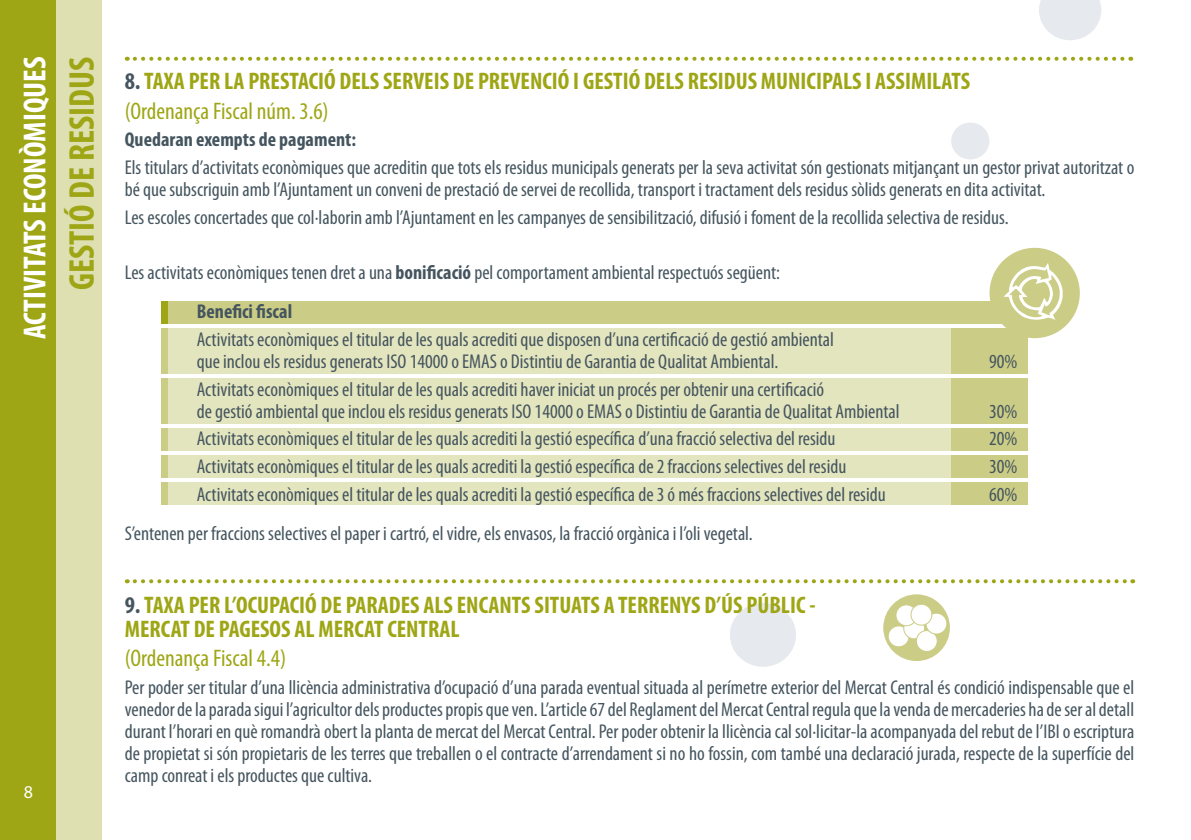
<style>
.page{position:relative;width:1191px;height:840px;background:#fff}
.page>*{position:absolute;margin:0;border:0;box-sizing:border-box;transform-origin:0 0}
.titul_gran{font:700 condensed 36px "Myriad Pro";color:#9ea615}
.titul_gran-2{font:700 condensed 32px "Myriad Pro";color:#fff}
.subtituls{font:700 condensed 24px "Myriad Pro";color:#9ea615}
.subtituls-2{font:condensed 24px "Myriad Pro";color:#9ea615}
.text{font:condensed 20px/22px "Myriad Pro";color:#45555f;text-align:justify}
.negreta{font:700 condensed 20px "Myriad Pro";color:#45555f}
.subtituls-3{font:18px "Myriad Pro";color:#fff}
.s1{color:#45555f}
.s2{font-weight:700}
</style>
<div class="page">
<svg style="left:1039px;top:0;width:62px;height:40px"></svg>
<div style="left:951px;top:122px;width:38px;height:37px;background:#e6e9ed;border-radius:50%"></div>
<div style="left:730px;top:602px;width:66px;height:64px;background:#e6e9ed;border-radius:50%"></div>
<div style="left:161px;top:300px;width:866px;height:23px;background:#cbcd86"></div>
<div style="left:161px;top:328px;width:866px;height:45px;background:#e3e5be"></div>
<div style="left:161px;top:378px;width:866px;height:45px;background:#e3e5be"></div>
<div style="left:161px;top:427px;width:866px;height:23px;background:#e3e5be"></div>
<div style="left:161px;top:455px;width:866px;height:22px;background:#e3e5be"></div>
<div style="left:161px;top:482px;width:866px;height:23px;background:#e3e5be"></div>
<div style="left:0;top:0;width:57px;height:839px;background:#9ea615"></div>
<div style="left:57px;top:0;width:45px;height:839px;background:#dee0b2"></div>
<div style="left:161px;top:300px;width:7px;height:23px;background:#9ea615"></div>
<div style="left:161px;top:328px;width:7px;height:45px;background:#cbcd86"></div>
<div style="left:161px;top:378px;width:7px;height:45px;background:#cbcd86"></div>
<div style="left:161px;top:427px;width:7px;height:23px;background:#cbcd86"></div>
<div style="left:161px;top:455px;width:7px;height:22px;background:#cbcd86"></div>
<div style="left:161px;top:482px;width:7px;height:23px;background:#cbcd86"></div>
<div style="left:951px;top:328px;width:76px;height:45px;background:#cbcd86"></div>
<div style="left:951px;top:378px;width:76px;height:45px;background:#cbcd86"></div>
<div style="left:951px;top:427px;width:76px;height:23px;background:#cbcd86"></div>
<div style="left:951px;top:455px;width:76px;height:22px;background:#cbcd86"></div>
<div style="left:951px;top:482px;width:76px;height:23px;background:#cbcd86"></div>
<svg style="left:135px;top:579px;width:998px;height:4px"></svg>
<svg style="left:135px;top:57px;width:996px;height:4px"></svg>
<div style="left:989px;top:248px;width:90px;height:90px;background:#cbcd86;border-radius:50%"></div>
<svg style="left:1003px;top:263px;width:59px;height:57px"></svg>
<div style="left:883px;top:594px;width:67px;height:66px;background:#cbcd86;border-radius:50%"></div>
<div style="left:888px;top:625px;width:21px;height:21px;background:#fff;border-radius:50%"></div>
<div style="left:887px;top:625px;width:22px;height:22px;border:1px solid #cbcd86;border-radius:50%"></div>
<div style="left:903px;top:617px;width:21px;height:21px;background:#fff;border-radius:50%"></div>
<div style="left:903px;top:617px;width:22px;height:22px;border:1px solid #cbcd86;border-radius:50%"></div>
<div style="left:916px;top:630px;width:21px;height:21px;background:#fff;border-radius:50%"></div>
<div style="left:916px;top:629px;width:21px;height:22px;border:1px solid #cbcd86;border-radius:50%"></div>
<div style="left:926px;top:612px;width:20px;height:21px;background:#fff;border-radius:50%"></div>
<div style="left:925px;top:612px;width:22px;height:22px;border:1px solid #cbcd86;border-radius:50%"></div>
<div style="left:896px;top:604px;width:21px;height:21px;background:#fff;border-radius:50%"></div>
<div style="left:895px;top:604px;width:22px;height:22px;border:1px solid #cbcd86;border-radius:50%"></div>
<div style="left:911px;top:604px;width:21px;height:20px;background:#fff;border-radius:50%"></div>
<div style="left:910px;top:603px;width:22px;height:22px;border:1px solid #cbcd86;border-radius:50%"></div>
<p class="titul_gran-2" style="left:15px;top:339px;width:284px;rotate:-90deg">ACTIVITATS ECONÒMIQUES</p>
<p class="titul_gran" style="left:59px;top:290px;width:235px;rotate:-90deg">GESTIÓ DE RESIDUS</p>
<p class="subtituls-3" style="left:24px;top:780px;width:11px">8</p>
<p class="subtituls" style="left:125px;top:66px;width:847px"><span class="s1">8.</span> TAXA PER LA PRESTACIÓ DELS SERVEIS DE PREVENCIÓ I GESTIÓ DELS RESIDUS MUNICIPALS I ASSIMILATS</p>
<p class="subtituls-2" style="left:125px;top:96px;width:205px">(Ordenança Fiscal núm. 3.6)</p>
<p class="negreta" style="left:125px;top:127px;width:233px">Quedaran exempts de pagament:</p>
<p class="text" style="left:125px;top:156px;width:1011px">Els titulars d’activitats econòmiques que acreditin que tots els residus municipals generats per la seva activitat són gestionats mitjançant un gestor privat autoritzat o bé que subscriguin amb l’Ajuntament un conveni de prestació de servei de recollida, transport i tractament dels residus sòlids generats en dita activitat.</p>
<p class="text" style="left:125px;top:206px;width:885px">Les escoles concertades que col·laborin amb l’Ajuntament en les campanyes de sensibilització, difusió i foment de la recollida selectiva de residus.</p>
<p class="text" style="left:125px;top:261px;width:657px">Les activitats econòmiques tenen dret a una <span class="s2">bonificació</span> pel comportament ambiental respectuós següent:</p>
<p class="negreta" style="left:197px;top:299px;width:97px">Benefici fiscal</p>
<p class="text" style="left:197px;top:328px;width:638px">Activitats econòmiques el titular de les quals acrediti que disposen d’una certificació de gestió ambiental</p>
<p class="text" style="left:197px;top:350px;width:583px">que inclou els residus generats ISO 14000 o EMAS o Distintiu de Garantia de Qualitat Ambiental.</p>
<p class="text" style="left:989px;top:350px;width:30px">90%</p>
<p class="text" style="left:197px;top:377px;width:629px">Activitats econòmiques el titular de les quals acrediti haver iniciat un procés per obtenir una certificació</p>
<p class="text" style="left:197px;top:399px;width:704px">de gestió ambiental que inclou els residus generats ISO 14000 o EMAS o Distintiu de Garantia de Qualitat Ambiental</p>
<p class="text" style="left:989px;top:399px;width:30px">30%</p>
<p class="text" style="left:197px;top:427px;width:640px">Activitats econòmiques el titular de les quals acrediti la gestió específica d’una fracció selectiva del residu</p>
<p class="text" style="left:989px;top:427px;width:30px">20%</p>
<p class="text" style="left:197px;top:455px;width:651px">Activitats econòmiques el titular de les quals acrediti la gestió específica de 2 fraccions selectives del residu</p>
<p class="text" style="left:989px;top:455px;width:30px">30%</p>
<p class="text" style="left:197px;top:482px;width:690px">Activitats econòmiques el titular de les quals acrediti la gestió específica de 3 ó més fraccions selectives del residu</p>
<p class="text" style="left:989px;top:482px;width:30px">60%</p>
<p class="text" style="left:125px;top:521px;width:629px">S’entenen per fraccions selectives el paper i cartró, el vidre, els envasos, la fracció orgànica i l’oli vegetal.</p>
<p class="subtituls" style="left:125px;top:589px;width:692px"><span class="s1">9.</span> TAXA PER L’OCUPACIÓ DE PARADES ALS ENCANTS SITUATS A TERRENYS D’ÚS PÚBLIC -</p>
<p class="subtituls" style="left:125px;top:613px;width:336px">MERCAT DE PAGESOS AL MERCAT CENTRAL</p>
<p class="subtituls-2" style="left:125px;top:643px;width:163px">(Ordenança Fiscal 4.4)</p>
<p class="text" style="left:125px;top:675px;width:1011px">Per poder ser titular d’una llicència administrativa d’ocupació d’una parada eventual situada al perímetre exterior del Mercat Central és condició indispensable que el venedor de la parada sigui l’agricultor dels productes propis que ven. L’article 67 del Reglament del Mercat Central regula que la venda de mercaderies ha de ser al detall durant l’horari en què romandrà obert la planta de mercat del Mercat Central. Per poder obtenir la llicència cal sol·licitar-la acompanyada del rebut de l’IBI o escriptura de propietat si són propietaris de les terres que treballen o el contracte d’arrendament si no ho fossin, com també una declaració jurada, respecte de la superfície del camp conreat i els productes que cultiva.</p>
</div>
